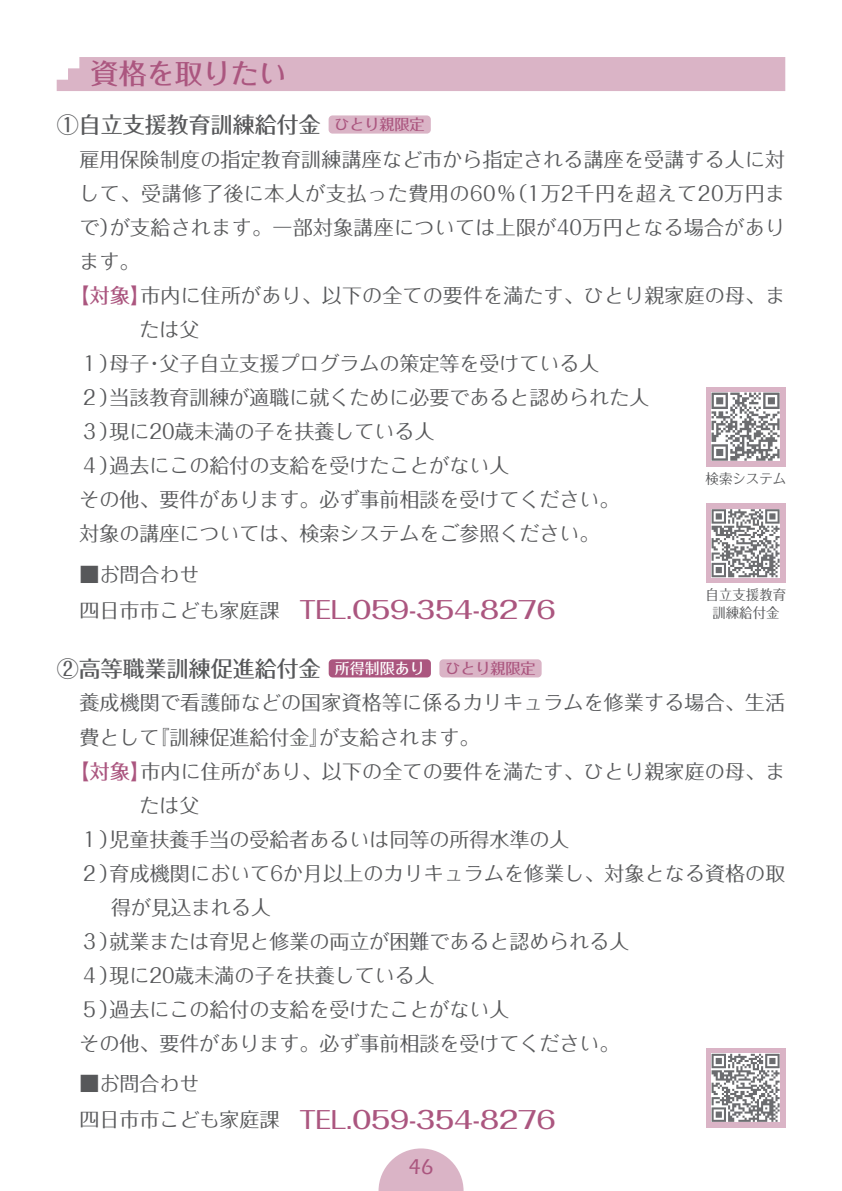
<style>
.page{position:relative;width:842px;height:1191px;background:#fff}
.page>*{position:absolute;margin:0;border:0;box-sizing:border-box;transform-origin:0 0}
.t1{font:500 28px "Folk Pro";color:#ab567f}
.t2{font:500 24px "Folk Pro";color:#ab567f}
.t3{font:500 22px "Folk Pro";color:#57585a}
.t4{font:500 22px "Eras ITC";color:#ab567f}
.t5{font:20px "Folk Pro";color:#57585a}
.t6{font:20px "Folk Pro";letter-spacing:.03em;color:#57585a}
.t7{font:500 15px "Folk Pro";color:#ab567f}
.t8{font:500 15px "Folk Pro";color:#fff}
.t9{font:14px/18px "Folk Pro";color:#57585a;text-align:center;scale:.96 1}
.s1{font-weight:500;color:#ab567f}
.s2{font-weight:400;font-size:20px;color:#57585a}
</style>
<div class="page">
<svg style="left:378px;top:1148px;width:86px;height:43px"></svg>
<div style="left:57px;top:57px;width:728px;height:34px;background:#dab4c6"></div>
<div style="left:329px;top:115px;width:102px;height:19px;background:#dab4c6;border-radius:4px"></div>
<div style="left:706px;top:1048px;width:79px;height:79px;background:#dab4c6"></div>
<div style="left:329px;top:659px;width:102px;height:18px;background:#ab567f;border-radius:4px"></div>
<div style="left:439px;top:659px;width:103px;height:18px;background:#dab4c6;border-radius:4px"></div>
<svg style="left:711px;top:1053px;width:69px;height:68px;background:#b4b4b6"></svg>
<div style="left:706px;top:503px;width:79px;height:80px;background:#dab4c6"></div>
<svg style="left:711px;top:509px;width:69px;height:68px;background:#b3b4b5"></svg>
<div style="left:706px;top:387px;width:79px;height:79px;background:#dab4c6"></div>
<svg style="left:711px;top:392px;width:69px;height:69px;background:#b4b4b6"></svg>
<h1 class="t1" style="left:91px;top:50px;width:198px">資格を取りたい</h1>
<p class="t3" style="left:57px;top:106px;width:266px">①自立支援教育訓練給付金</p>
<p class="t5" style="left:79px;top:142px;width:707px">雇用保険制度の指定教育訓練講座など市から指定される講座を受講する人に対</p>
<p class="t6" style="left:79px;top:176px;width:707px">して、受講修了後に本人が支払った費用の60％（1万2千円を超えて20万円ま</p>
<p class="t5" style="left:79px;top:210px;width:707px">で）が支給されます。一部対象講座については上限が40万円となる場合があり</p>
<p class="t5" style="left:79px;top:244px;width:61px">ます。</p>
<p class="t5" style="left:69px;top:278px;width:717px"><span class="s1">【対象】</span>市内に住所があり、以下の全ての要件を満たす、ひとり親家庭の母、ま</p>
<p class="t5" style="left:79px;top:312px;width:121px">　　　たは父</p>
<p class="t5" style="left:79px;top:346px;width:521px">１）母子・父子自立支援プログラムの策定等を受けている人</p>
<p class="t5" style="left:79px;top:380px;width:571px">２）当該教育訓練が適職に就くために必要であると認められた人</p>
<p class="t5" style="left:79px;top:414px;width:357px">３）現に20歳未満の子を扶養している人</p>
<p class="t5" style="left:79px;top:448px;width:431px">４）過去にこの給付の支給を受けたことがない人</p>
<p class="t5" style="left:79px;top:482px;width:541px">その他、要件があります。必ず事前相談を受けてください。</p>
<p class="t5" style="left:79px;top:516px;width:521px">対象の講座については、検索システムをご参照ください。</p>
<p class="t5" style="left:79px;top:557px;width:121px">■お問合わせ</p>
<p class="t2" style="left:79px;top:590px;width:478px"><span class="s2">四日市市こども家庭課　</span>TEL.059-354-8276</p>
<p class="t7" style="left:335px;top:112px;width:91px">ひとり親限定</p>
<p class="t9" style="left:706px;top:467px;width:86px">検索システム</p>
<p class="t9" style="left:706px;top:584px;width:86px">自立支援教育訓練給付金</p>
<p class="t3" style="left:57px;top:650px;width:266px">②高等職業訓練促進給付金</p>
<p class="t5" style="left:79px;top:686px;width:707px">養成機関で看護師などの国家資格等に係るカリキュラムを修業する場合、生活</p>
<p class="t5" style="left:79px;top:720px;width:401px">費として『訓練促進給付金』が支給されます。</p>
<p class="t5" style="left:69px;top:754px;width:717px"><span class="s1">【対象】</span>市内に住所があり、以下の全ての要件を満たす、ひとり親家庭の母、ま</p>
<p class="t5" style="left:79px;top:788px;width:121px">　　　たは父</p>
<p class="t5" style="left:79px;top:822px;width:491px">１）児童扶養手当の受給者あるいは同等の所得水準の人</p>
<p class="t5" style="left:79px;top:856px;width:707px">２）育成機関において6か月以上のカリキュラムを修業し、対象となる資格の取</p>
<p class="t5" style="left:111px;top:890px;width:161px">得が見込まれる人</p>
<p class="t5" style="left:79px;top:924px;width:552px">３）就業または育児と修業の両立が困難であると認められる人</p>
<p class="t5" style="left:79px;top:958px;width:357px">４）現に20歳未満の子を扶養している人</p>
<p class="t5" style="left:79px;top:992px;width:432px">５）過去にこの給付の支給を受けたことがない人</p>
<p class="t5" style="left:79px;top:1026px;width:542px">その他、要件があります。必ず事前相談を受けてください。</p>
<p class="t5" style="left:79px;top:1066px;width:121px">■お問合わせ</p>
<p class="t2" style="left:79px;top:1099px;width:478px"><span class="s2">四日市市こども家庭課　</span>TEL.059-354-8276</p>
<p class="t8" style="left:335px;top:656px;width:91px">所得制限あり</p>
<p class="t7" style="left:445px;top:656px;width:91px">ひとり親限定</p>
<p class="t4" style="left:408px;top:1154px;width:27px">46</p>
</div>
